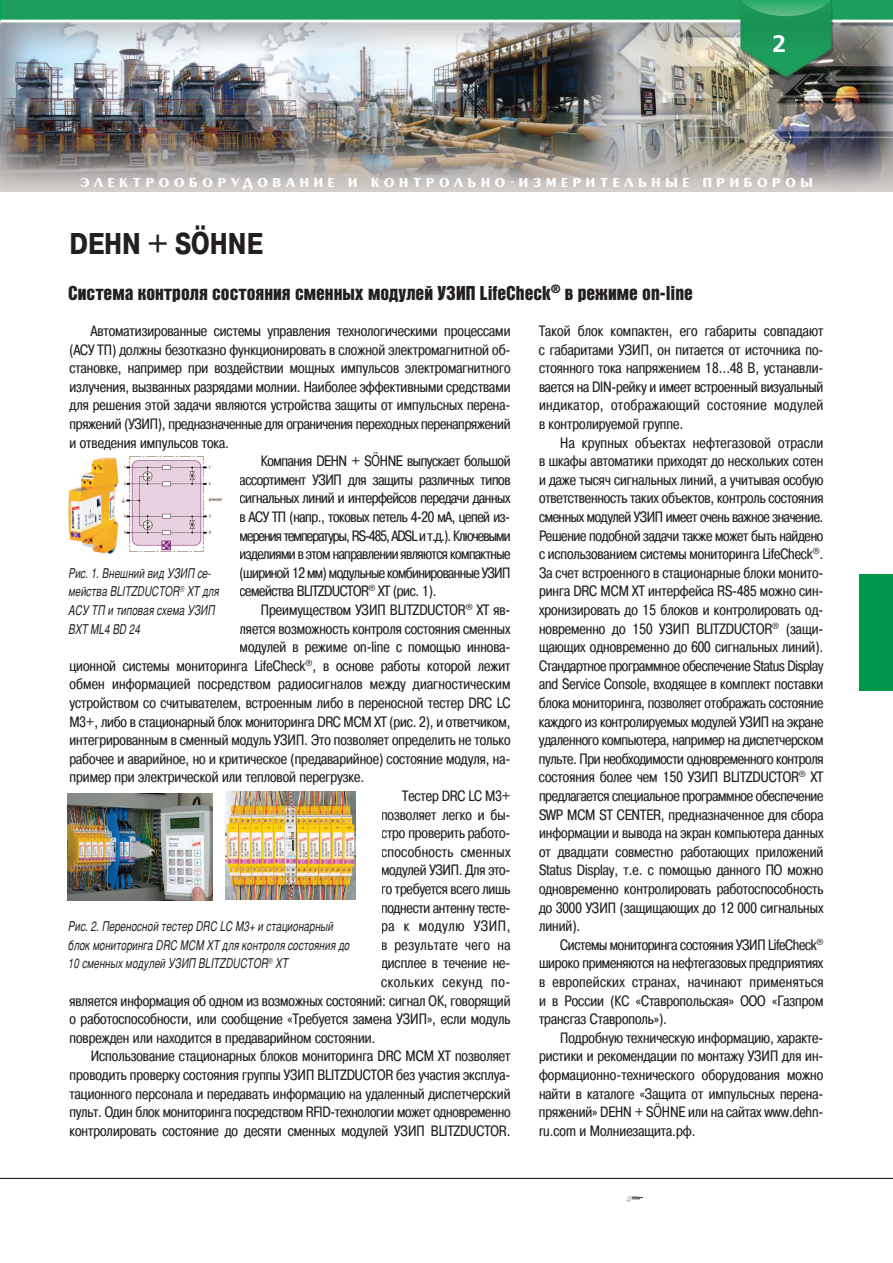
<style>
.page{position:relative;width:893px;height:1263px;background:#fff}
.page>*{position:absolute;margin:0;border:0;box-sizing:border-box;transform-origin:0 0}
.t1{font:700 30px "Pragmatica Cond C";color:#231f20}
.t2{font:700 24px "Free Set C";color:#fff}
.t3{font:19.5px "Bastion X";color:#231f20}
.t4{font:15px/18.6px "Pragmatica Cond C";color:#231f20;text-align:justify}
.t5{font:15px "Pragmatica Cond C";letter-spacing:-.025em;color:#231f20}
.t6{font:15px "Pragmatica Cond C";letter-spacing:-.035em;color:#231f20}
.t7{font:15px "Pragmatica Cond C";letter-spacing:-.055em;color:#231f20}
.t8{font:15px "Pragmatica Cond C";letter-spacing:.025em;color:#231f20}
.t9{font:15px "Pragmatica Cond C";letter-spacing:.04em;color:#231f20}
.t10{font:italic 13.5px/18.6px "Bastion";color:#231f20;scale:.9 1}
.t11{font:700 13.5px "Penta";letter-spacing:.35em;color:#fff}
.s1{font-family:"Tahoma"}
</style>
<div class="page">
<img style="left:626px;top:1197px;width:16px;height:4px">
<div style="left:859px;top:574px;width:34px;height:117px;background:#00984a"></div>
<img style="left:0;top:0;width:893px;height:191px">
<img style="left:68px;top:457px;width:51px;height:97px">
<img style="left:121px;top:457px;width:102px;height:94px">
<img style="left:68px;top:793px;width:145px;height:107px">
<img style="left:225px;top:792px;width:130px;height:108px">
<hr style="left:0;top:1178px;width:893px;height:1px;background:#231f20">
<h2 class="t2" style="left:772px;top:30px;width:16px">2</h2>
<p class="t11" style="left:80px;top:178px;width:734px">ЭЛЕКТРООБОРУДОВАНИЕ И КОНТРОЛЬНО-ИЗМЕРИТЕЛЬНЫЕ ПРИБОРОЫ</p>
<h1 class="t1" style="left:70px;top:226px;width:195px">DEHN + S<span class="s1">Ö</span>HNE</h1>
<h3 class="t3" style="left:68px;top:282px;width:626px">Система контроля состояния сменных модулей УЗИП LifeCheck<sup>®</sup> в режиме on-line</h3>
<p class="t4" style="left:91px;top:321px;width:421px">Автоматизированные системы управления технологическими процессами</p>
<p class="t4" style="left:70px;top:340px;width:442px">(АСУ ТП) должны безотказно функционировать в сложной электромагнитной об-</p>
<p class="t4" style="left:70px;top:359px;width:442px">становке, например при воздействии мощных импульсов электромагнитного</p>
<p class="t4" style="left:70px;top:377px;width:442px">излучения, вызванных разрядами молнии. Наиболее эффективными средствами</p>
<p class="t4" style="left:70px;top:396px;width:442px">для решения этой задачи являются устройства защиты от импульсных перена-</p>
<p class="t4" style="left:70px;top:414px;width:442px">пряжений (УЗИП), предназначенные для ограничения переходных перенапряжений</p>
<p class="t4" style="left:70px;top:433px;width:161px">и отведения импульсов тока.</p>
<p class="t5" style="left:261px;top:452px;width:251px">Компания DEHN + S<span class="s1">Ö</span>HNE выпускает большой</p>
<p class="t5" style="left:240px;top:471px;width:272px">ассортимент УЗИП для защиты различных типов</p>
<p class="t5" style="left:240px;top:489px;width:272px">сигнальных линий и интерфейсов передачи данных</p>
<p class="t5" style="left:240px;top:508px;width:272px">в АСУ ТП (напр., токовых петель 4-20 мА, цепей из-</p>
<p class="t7" style="left:240px;top:527px;width:272px">мерения температуры, RS-485, ADSL и т.д.). Ключевыми</p>
<p class="t6" style="left:240px;top:545px;width:272px">изделиями в этом направлении являются компактные</p>
<p class="t6" style="left:240px;top:564px;width:272px">(шириной 12 мм) модульные комбинированные УЗИП</p>
<p class="t5" style="left:240px;top:582px;width:198px">семейства BLITZDUCTOR<sup>®</sup> XT (рис. 1).</p>
<p class="t4" style="left:261px;top:600px;width:251px">Преимуществом УЗИП BLITZDUCTOR<sup>®</sup> XT яв-</p>
<p class="t4" style="left:240px;top:619px;width:272px">ляется возможность контроля состояния сменных</p>
<p class="t4" style="left:240px;top:638px;width:272px">модулей в режиме on-line с помощью иннова-</p>
<p class="t4" style="left:70px;top:656px;width:442px">ционной системы мониторинга LifeCheck<sup>®</sup>, в основе работы которой лежит</p>
<p class="t4" style="left:70px;top:675px;width:442px">обмен информацией посредством радиосигналов между диагностическим</p>
<p class="t4" style="left:70px;top:693px;width:442px">устройством со считывателем, встроенным либо в переносной тестер DRC LC</p>
<p class="t4" style="left:70px;top:712px;width:442px">M3+, либо в стационарный блок мониторинга DRC MCM XT (рис. 2), и ответчиком,</p>
<p class="t4" style="left:70px;top:731px;width:442px">интегрированным в сменный модуль УЗИП. Это позволяет определить не только</p>
<p class="t4" style="left:70px;top:749px;width:442px">рабочее и аварийное, но и критическое (предаварийное) состояние модуля, на-</p>
<p class="t4" style="left:70px;top:768px;width:296px">пример при электрической или тепловой перегрузке.</p>
<p class="t4" style="left:402px;top:786px;width:110px">Тестер DRC LC M3+</p>
<p class="t4" style="left:381px;top:805px;width:131px">позволяет легко и бы-</p>
<p class="t4" style="left:381px;top:824px;width:131px">стро проверить работо-</p>
<p class="t8" style="left:381px;top:843px;width:131px">способность сменных</p>
<p class="t4" style="left:381px;top:861px;width:131px">модулей УЗИП. Для это-</p>
<p class="t4" style="left:381px;top:879px;width:131px">го требуется всего лишь</p>
<p class="t4" style="left:381px;top:898px;width:131px">поднести антенну тесте-</p>
<p class="t9" style="left:381px;top:917px;width:131px">ра к модулю УЗИП,</p>
<p class="t8" style="left:381px;top:936px;width:131px">в результате чего на</p>
<p class="t4" style="left:381px;top:954px;width:131px">дисплее в течение не-</p>
<p class="t9" style="left:381px;top:973px;width:131px">скольких секунд по-</p>
<p class="t4" style="left:70px;top:991px;width:442px">является информация об одном из возможных состояний: сигнал ОК, говорящий</p>
<p class="t4" style="left:70px;top:1010px;width:442px">о работоспособности, или сообщение «Требуется замена УЗИП», если модуль</p>
<p class="t4" style="left:70px;top:1028px;width:307px">поврежден или находится в предаварийном состоянии.</p>
<p class="t4" style="left:91px;top:1047px;width:421px">Использование стационарных блоков мониторинга DRC MCM XT позволяет</p>
<p class="t4" style="left:70px;top:1065px;width:442px">проводить проверку состояния группы УЗИП BLITZDUCTOR без участия эксплуа-</p>
<p class="t4" style="left:70px;top:1084px;width:442px">тационного персонала и передавать информацию на удаленный диспетчерский</p>
<p class="t4" style="left:70px;top:1103px;width:442px">пульт. Один блок мониторинга посредством RFID-технологии может одновременно</p>
<p class="t4" style="left:70px;top:1121px;width:442px">контролировать состояние до десяти сменных модулей УЗИП BLITZDUCTOR.</p>
<p class="t10" style="left:68px;top:565px;width:169px">Рис. 1. Внешний вид УЗИП се&shy;мейства BLITZDUCTOR<sup>®</sup> XT для<br>АСУ ТП и типовая схема УЗИП<br>BXT ML4 BD 24</p>
<p class="t10" style="left:68px;top:918px;width:314px">Рис. 2. Переносной тестер DRC LC M3+ и стационарный блок мониторинга DRC MCM XT для контроля состояния до<br>10 сменных модулей УЗИП BLITZDUCTOR<sup>®</sup> XT</p>
<p class="t4" style="left:539px;top:321px;width:286px">Такой блок компактен, его габариты совпадают с габаритами УЗИП, он питается от источника по&shy;стоянного тока напряжением 18...48 В, устанавли&shy;вается на DIN-рейку и имеет встроенный визуальный индикатор, отображающий состояние модулей в контролируемой группе.</p>
<p class="t4" style="left:539px;top:433px;width:286px;text-indent:21px">На крупных объектах нефтегазовой отрасли в шкафы автоматики приходят до нескольких сотен и даже тысяч сигнальных линий, а учитывая особую ответственность таких объектов, контроль состояния сменных модулей УЗИП имеет очень важное значение.<br>Решение подобной задачи также может быть найдено с использованием системы мониторинга LifeCheck<sup>®</sup>.<br>За счет встроенного в стационарные блоки монито&shy;ринга DRC MCM XT интерфейса RS-485 можно син&shy;хронизировать до 15 блоков и контролировать од&shy;новременно до 150 УЗИП BLITZDUCTOR<sup>®</sup> (защи&shy;щающих одновременно до 600 сигнальных линий).<br>Стандартное программное обеспечение Status Display and Service Console, входящее в комплект поставки блока мониторинга, позволяет отображать состояние каждого из контролируемых модулей УЗИП на экране удаленного компьютера, например на диспетчерском пульте. При необходимости одновременного контроля состояния более чем 150 УЗИП BLITZDUCTOR<sup>®</sup> XT предлагается специальное программное обеспечение SWP MCM ST CENTER, предназначенное для сбора информации и вывода на экран компьютера данных от двадцати совместно работающих приложений Status Display, т.е. с помощью данного ПО можно одновременно контролировать работоспособность до 3000 УЗИП (защищающих до 12 000 сигнальных линий).</p>
<p class="t4" style="left:539px;top:935px;width:286px;text-indent:21px">Системы мониторинга состояния УЗИП LifeCheck<sup>® </sup>широко применяются на нефтегазовых предприятиях в европейских странах, начинают применяться и в России (КС «Ставропольская» ООО «Газпром трансгаз Ставрополь»).</p>
<p class="t4" style="left:539px;top:1028px;width:286px;text-indent:21px">Подробную техническую информацию, характе&shy;ристики и рекомендации по монтажу УЗИП для ин&shy;формационно-технического оборудования можно найти в каталоге «Защита от импульсных перена&shy;пряжений» DEHN + S<span class="s1">Ö</span>HNE или на сайтах www.dehn&shy;ru.com и Молниезащита.рф.</p>
</div>
